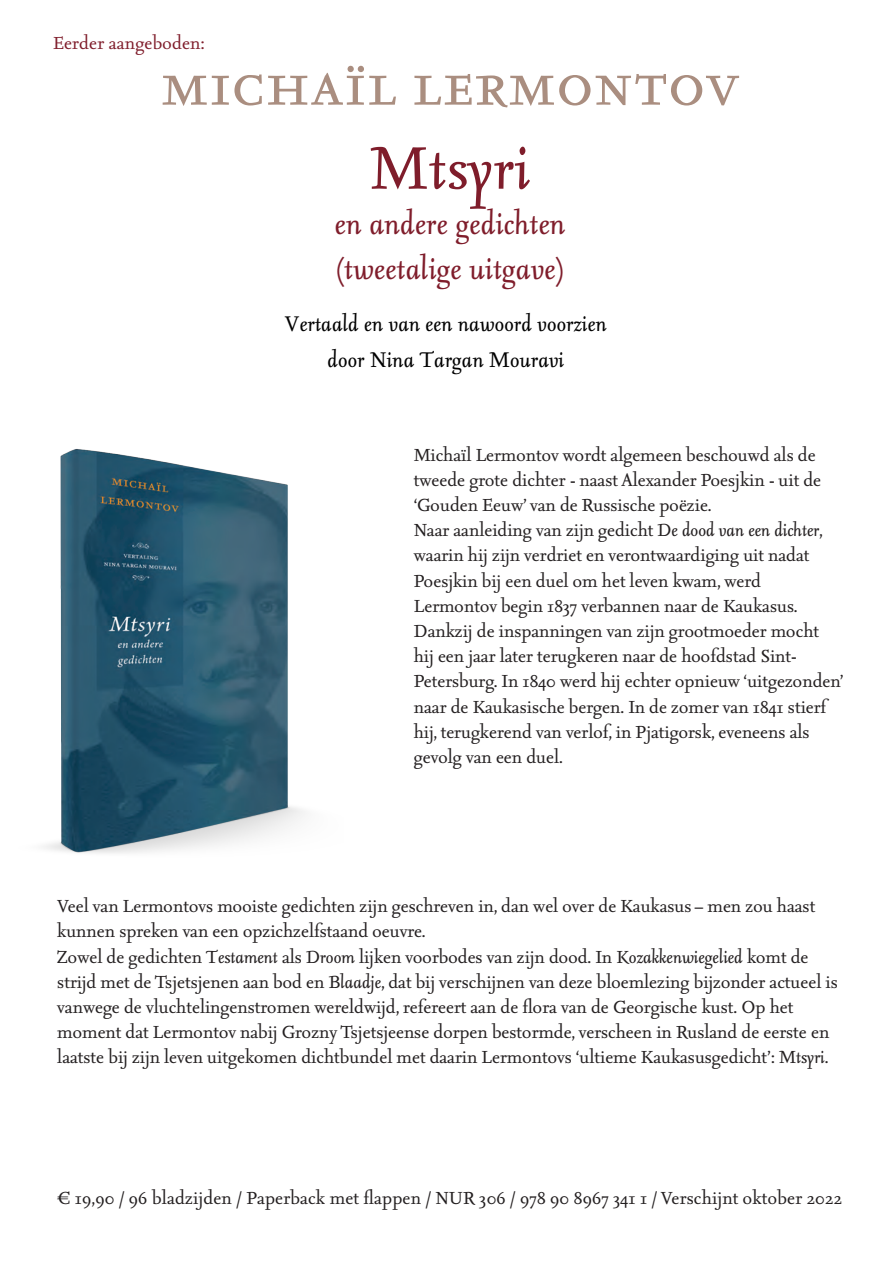
<style>
.page{position:relative;width:894px;height:1261px;background:#fff}
.page>*{position:absolute;margin:0;border:0;box-sizing:border-box;transform-origin:0 0}
.t1{font:72px "Seria Regular Caps";color:#aa8e80}
.t2{font:italic 72px "Seria";letter-spacing:.01em;color:#7f1d2b}
.t3{font:italic 36px/45px "Seria";letter-spacing:.01em;color:#7f1d2b}
.t4{font:italic 25.5px/36px "Seria";letter-spacing:.01em;color:#010000;text-align:center}
.t5{font:21px/25.2px "Seria";color:#231f20}
.t6{font:21px "Seria";letter-spacing:.01em;color:#7f1d2b}
.s1{font-style:italic}
</style>
<div class="page">
<img style="left:43px;top:449px;width:262px;height:404px">
<p class="t6" style="left:53px;top:32px;width:153px">Eerder aangeboden:</p>
<h1 class="t1" style="left:160px;top:47px;width:581px">michaïl lermontov</h1>
<h1 class="t2" style="left:370px;top:134px;width:162px">Mtsyri</h1>
<h2 class="t3" style="left:334px;top:203px;width:232px">en andere gedichten (tweetalige uitgave)</h2>
<p class="t4" style="left:285px;top:306px;width:323px">Vertaald en van een nawoord voorzien door Nina Targan Mouravi</p>
<p class="t5" style="left:414px;top:443px;width:431px">Michaïl Lermontov wordt algemeen beschouwd als de tweede grote dichter - naast Alexander Poesjkin - uit de ‘Gouden Eeuw’ van de Russische poëzie.<br>Naar aanleiding van zijn gedicht <span class="s1">De dood van een dichter, </span>waarin hij zijn verdriet en verontwaardiging uit nadat Poesjkin bij een duel om het leven kwam, werd Lermontov begin 1837 verbannen naar de Kaukasus.<br>Dankzij de inspanningen van zijn grootmoeder mocht hij een jaar later terugkeren naar de hoofdstad Sint-Petersburg. In 1840 werd hij echter opnieuw ‘uitgezonden’ naar de Kaukasische bergen. In de zomer van 1841 stierf hij, terugkerend van verlof, in Pjatigorsk, eveneens als gevolg van een duel.</p>
<p class="t5" style="left:57px;top:894px;width:782px">Veel van Lermontovs mooiste gedichten zijn geschreven in, dan wel over de Kaukasus – men zou haast kunnen spreken van een opzichzelfstaand oeuvre.<br>Zowel de gedichten <span class="s1">Testament</span> als <span class="s1">Droom</span> lijken voorbodes van zijn dood. In <span class="s1">Kozakkenwiegelied</span> komt de strijd met de Tsjetsjenen aan bod en <span class="s1">Blaadje</span>, dat bij verschijnen van deze bloemlezing bijzonder actueel is vanwege de vluchtelingenstromen wereldwijd, refereert aan de flora van de Georgische kust. Op het moment dat Lermontov nabij Grozny Tsjetsjeense dorpen bestormde, verscheen in Rusland de eerste en laatste bij zijn leven uitgekomen dichtbundel met daarin Lermontovs ‘ultieme Kaukasusgedicht’: <span class="s1">Mtsyri.</span></p>
<p class="t5" style="left:58px;top:1186px;width:785px">€ 19,90 / 96 bladzijden / Paperback met flappen / NUR 306 / 978 90 8967 341 1 / Verschijnt oktober 2022</p>
</div>
